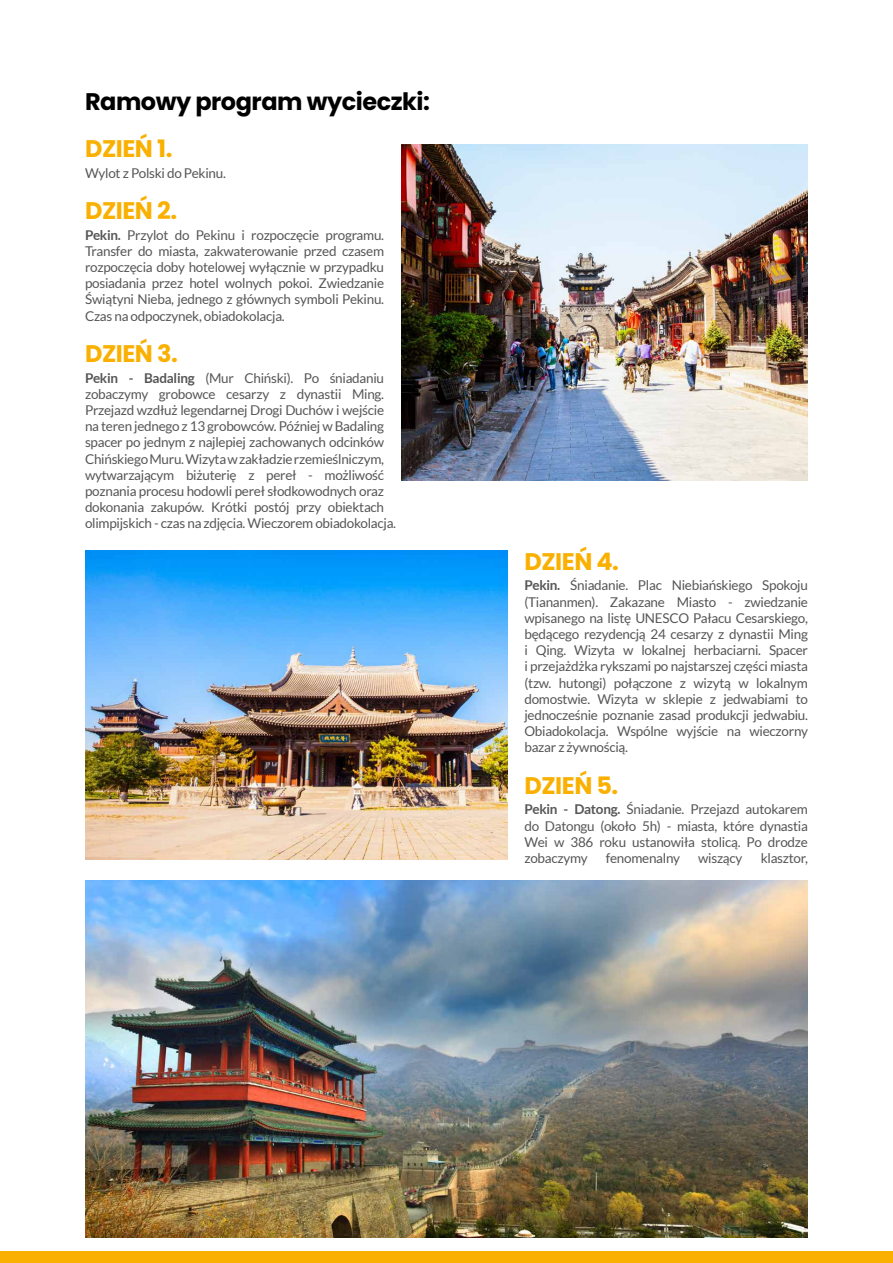
<style>
.page{position:relative;width:893px;height:1263px;background:#fff}
.page>*{position:absolute;margin:0;border:0;box-sizing:border-box;transform-origin:0 0}
.t1{font:700 24px "Poppins";letter-spacing:-.02em;color:#f9b000}
.t2{font:700 24px "Poppins";letter-spacing:-.02em;color:#000}
.t3{font:13.5px/16.2px "Lato";letter-spacing:-.02em;color:#565656;text-align:justify}
.s1{font-weight:700}
</style>
<div class="page">
<img style="left:85px;top:880px;width:723px;height:357px">
<img style="left:401px;top:144px;width:407px;height:336px">
<img style="left:85px;top:551px;width:422px;height:308px">
<div style="left:0;top:1251px;width:893px;height:12px;background:#f9b000"></div>
<h1 class="t2" style="left:85px;top:88px;width:346px">Ramowy program wycieczki:</h1>
<h1 class="t1" style="left:85px;top:135px;width:89px">DZIEŃ 1.</h1>
<p class="t3" style="left:85px;top:164px;width:142px">Wylot z Polski do Pekinu.</p>
<h1 class="t1" style="left:85px;top:197px;width:94px">DZIEŃ 2.</h1>
<p class="t3" style="left:85px;top:226px;width:301px"><span class="s1">Pekin.</span> Przylot do Pekinu i rozpoczęcie programu.<br>Transfer do miasta, zakwaterowanie przed czasem rozpoczęcia doby hotelowej wyłącznie w przypadku posiadania przez hotel wolnych pokoi. Zwiedzanie Świątyni Nieba, jednego z głównych symboli Pekinu.<br>Czas na odpoczynek, obiadokolacja.</p>
<h1 class="t1" style="left:85px;top:340px;width:94px">DZIEŃ 3.</h1>
<p class="t3" style="left:85px;top:369px;width:313px;text-align:left"><span class="s1">Pekin - Badaling</span> (Mur Chiński). Po śniadaniu zobaczymy grobowce cesarzy z dynastii Ming.<br>Przejazd wzdłuż legendarnej Drogi Duchów i wejście na teren jednego z 13 grobowców. Później w Badaling spacer po jednym z najlepiej zachowanych odcinków Chińskiego Muru. Wizyta w zakładzie rzemieślniczym, wytwarzającym biżuterię z pereł - możliwość poznania procesu hodowli pereł słodkowodnych oraz dokonania zakupów. Krótki postój przy obiektach olimpijskich - czas na zdjęcia. Wieczorem obiadokolacja.</p>
<h1 class="t1" style="left:524px;top:548px;width:96px">DZIEŃ 4.</h1>
<p class="t3" style="left:524px;top:577px;width:285px"><span class="s1">Pekin.</span> Śniadanie. Plac Niebiańskiego Spokoju (Tiananmen). Zakazane Miasto - zwiedzanie wpisanego na listę UNESCO Pałacu Cesarskiego, będącego rezydencją 24 cesarzy z dynastii Ming i Qing. Wizyta w lokalnej herbaciarni. Spacer i przejażdżka rykszami po najstarszej części miasta (tzw. hutongi) połączone z wizytą w lokalnym domostwie. Wizyta w sklepie z jedwabiami to jednocześnie poznanie zasad produkcji jedwabiu.<br>Obiadokolacja. Wspólne wyjście na wieczorny bazar z żywnością.</p>
<h1 class="t1" style="left:524px;top:772px;width:95px">DZIEŃ 5.</h1>
<p class="t3" style="left:524px;top:801px;width:285px"><span class="s1">Pekin - Datong.</span> Śniadanie. Przejazd autokarem do Datongu (około 5h) - miasta, które dynastia Wei w 386 roku ustanowiła stolicą. Po drodze zobaczymy</p>
<p class="t3" style="left:606px;top:850px;width:76px">fenomenalny</p>
<p class="t3" style="left:698px;top:850px;width:46px">wiszący</p>
<p class="t3" style="left:761px;top:850px;width:49px">klasztor,</p>
</div>
